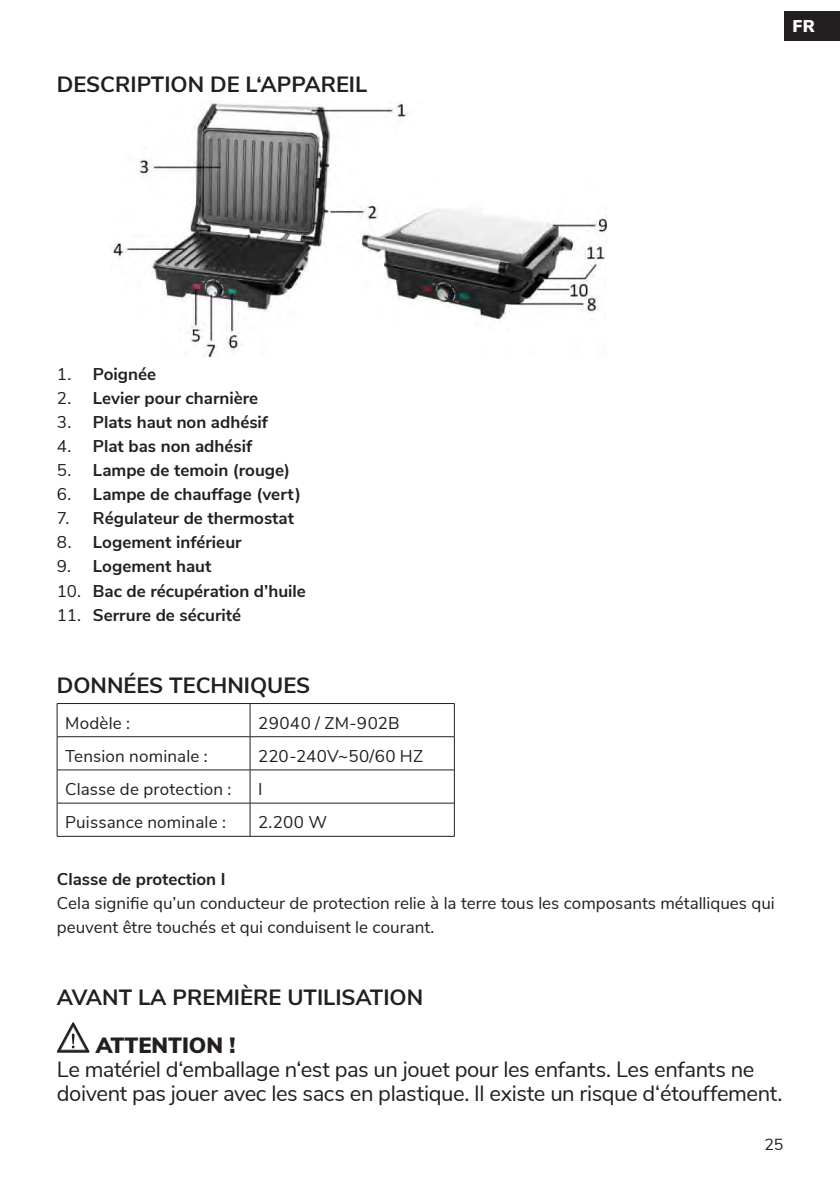
<style>
.page{position:relative;width:840px;height:1188px;background:#fff}
.page>*{position:absolute;margin:0;border:0;box-sizing:border-box;transform-origin:0 0}
.t1{font:22px/24px "Nunito Sans";letter-spacing:-.02em;color:#231f20}
.t2{font:700 22px "Nunito Sans";color:#231f20}
.t3{font:900 22px "Nunito Sans";color:#231f20}
.t4{font:700 17px "Nunito Sans";color:#231f20}
.t5{font:17px/24px "Nunito Sans";color:#231f20}
.t6{font:17px "Nunito Sans";letter-spacing:.02em;color:#231f20}
.t7{font:900 17px "Nunito Sans";color:#fff}
.t8{font:16px "Nunito Sans";color:#231f20}
.s1{font-weight:400}
</style>
<div class="page">
<div style="left:784px;top:11px;width:55px;height:29px;background:#231f20"></div>
<img style="left:110px;top:103px;width:496px;height:253px">
<hr style="left:57px;top:703px;width:193px;height:1px;background:#231f20">
<hr style="left:57px;top:703px;width:1px;height:33px;background:#231f20">
<hr style="left:250px;top:703px;width:204px;height:1px;background:#231f20">
<hr style="left:249px;top:703px;width:1px;height:33px;background:#231f20">
<hr style="left:454px;top:703px;width:1px;height:33px;background:#231f20">
<hr style="left:57px;top:736px;width:193px;height:1px;background:#231f20">
<hr style="left:57px;top:737px;width:1px;height:32px;background:#231f20">
<hr style="left:250px;top:736px;width:204px;height:1px;background:#231f20">
<hr style="left:249px;top:737px;width:1px;height:32px;background:#231f20">
<hr style="left:454px;top:737px;width:1px;height:32px;background:#231f20">
<hr style="left:57px;top:769px;width:193px;height:1px;background:#231f20">
<hr style="left:57px;top:770px;width:1px;height:32px;background:#231f20">
<hr style="left:250px;top:769px;width:204px;height:1px;background:#231f20">
<hr style="left:249px;top:770px;width:1px;height:32px;background:#231f20">
<hr style="left:454px;top:770px;width:1px;height:32px;background:#231f20">
<hr style="left:57px;top:802px;width:193px;height:1px;background:#231f20">
<hr style="left:57px;top:803px;width:1px;height:33px;background:#231f20">
<hr style="left:250px;top:802px;width:204px;height:1px;background:#231f20">
<hr style="left:249px;top:803px;width:1px;height:33px;background:#231f20">
<hr style="left:454px;top:803px;width:1px;height:33px;background:#231f20">
<hr style="left:57px;top:836px;width:193px;height:1px;background:#231f20">
<hr style="left:250px;top:836px;width:204px;height:1px;background:#231f20">
<svg style="left:57px;top:1022px;width:33px;height:30px"></svg>
<p class="t2" style="left:57px;top:68px;width:312px">DESCRIPTION DE L‘APPAREIL</p>
<p class="t7" style="left:792px;top:14px;width:24px">FR</p>
<p class="t4" style="left:57px;top:362px;width:101px"><span class="s1">1.</span> Poignée</p>
<p class="t4" style="left:57px;top:386px;width:203px"><span class="s1">2.</span> Levier pour charnière</p>
<p class="t4" style="left:57px;top:410px;width:212px"><span class="s1">3.</span> Plats haut non adhésif</p>
<p class="t4" style="left:57px;top:434px;width:197px"><span class="s1">4.</span> Plat bas non adhésif</p>
<p class="t4" style="left:57px;top:458px;width:235px"><span class="s1">5.</span> Lampe de temoin (rouge)</p>
<p class="t4" style="left:57px;top:482px;width:246px"><span class="s1">6.</span> Lampe de chauffage (vert)</p>
<p class="t4" style="left:57px;top:506px;width:238px"><span class="s1">7.</span> Régulateur de thermostat</p>
<p class="t4" style="left:57px;top:530px;width:186px"><span class="s1">8.</span> Logement inférieur</p>
<p class="t4" style="left:57px;top:554px;width:156px"><span class="s1">9.</span> Logement haut</p>
<p class="t4" style="left:57px;top:578px;width:250px"><span class="s1">10.</span> Bac de récupération d’huile</p>
<p class="t4" style="left:57px;top:602px;width:186px"><span class="s1">11.</span> Serrure de sécurité</p>
<p class="t2" style="left:57px;top:668px;width:255px">DONNÉES TECHNIQUES</p>
<p class="t5" style="left:65px;top:709px;width:67px">Modèle :</p>
<p class="t6" style="left:258px;top:710px;width:143px">29040 / ZM-902B</p>
<p class="t5" style="left:65px;top:743px;width:144px">Tension nominale :</p>
<p class="t5" style="left:258px;top:743px;width:166px">220-240V~50/60 HZ</p>
<p class="t5" style="left:65px;top:776px;width:168px">Classe de protection :</p>
<p class="t5" style="left:258px;top:776px;width:6px">I</p>
<p class="t5" style="left:65px;top:809px;width:162px">Puissance nominale :</p>
<p class="t5" style="left:258px;top:809px;width:71px">2.200 W</p>
<p class="t4" style="left:57px;top:866px;width:170px">Classe de protection I</p>
<p class="t5" style="left:57px;top:889px;width:719px">Cela signifie qu’un conducteur de protection relie à la terre tous les composants métalliques qui peuvent être touchés et qui conduisent le courant.</p>
<p class="t2" style="left:57px;top:980px;width:367px">AVANT LA PREMIÈRE UTILISATION</p>
<p class="t3" style="left:96px;top:1028px;width:141px">ATTENTION !</p>
<p class="t1" style="left:57px;top:1055px;width:726px">Le matériel d‘emballage n‘est pas un jouet pour les enfants. Les enfants ne doivent pas jouer avec les sacs en plastique. Il existe un risque d‘étouffement.</p>
<p class="t8" style="left:764px;top:1132px;width:21px">25</p>
</div>
